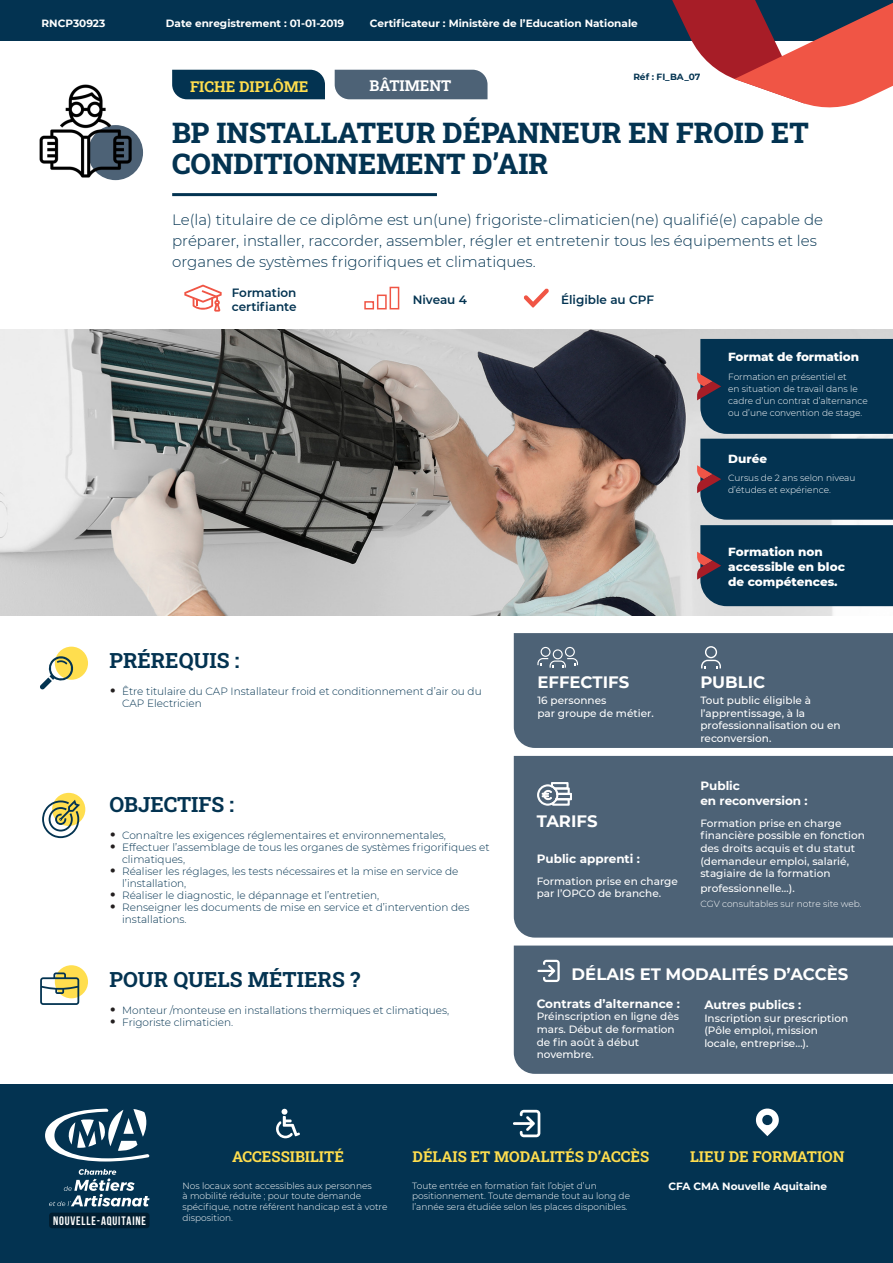
<style>
.page{position:relative;width:893px;height:1263px;background:#fff}
.page>*{position:absolute;margin:0;border:0;box-sizing:border-box;transform-origin:0 0}
.TITRE_DE_LA_FICHE{font:28.5px/31.5px "Roboto Slab";color:#033351}
._8_FILETS_SOUS_TITRES{font:21px "Roboto Slab";color:#033351}
.t1{font:700 16.5px "Montserrat";color:#fff}
.Texte_intro{font:300 15px/21px "Montserrat";color:#033351}
.TITRES{font:15px "Roboto Slab";color:#ffde4e}
.Titre_Mon_objectif{font:15px "Roboto Slab";color:#ffde4e}
.Titre_Mon_objectif-2{font:15px "Roboto Slab";color:#fff}
.t2{font:700 12.3px "Bebas Neue";letter-spacing:.07em;color:#fff}
.t3{font:700 12px/14.4px "Montserrat";color:#fff}
.t4{font:800 12px/15px "Montserrat";color:#fff}
.t5{font:600 12px/14.4px "Montserrat";color:#033351}
.t6{font:300 10.5px/12px "Montserrat";color:#033351}
.t7{font:500 10.5px/12.6px "Montserrat";color:#fff}
.Num_Reference_fiche{font:700 10.5px "Montserrat";color:#fff}
.Texte_lieu_de_formation{font:700 10.5px "Montserrat";color:#fff}
.Texte_intro-2{font:300 9px/10.8px "Montserrat";color:#fff}
.Num_Reference_fiche-2{font:700 9px "Montserrat";color:#033351}
.s1{font-family:"Volte";font-weight:400;font-size:18px;color:#231f20}
</style>
<div class="page">
<img style="left:0;top:329px;width:893px;height:287px">
<div style="left:0;top:0;width:893px;height:40px;background:#033351"></div>
<div style="left:172px;top:70px;width:153px;height:29px;background:#033351"></div>
<div style="left:335px;top:70px;width:152px;height:29px;background:#4d6276"></div>
<svg style="left:184px;top:285px;width:38px;height:27px"></svg>
<div style="left:364px;top:301px;width:10px;height:8px;border:2px solid #f05545"></div>
<div style="left:390px;top:287px;width:9px;height:22px;border:2px solid #f05545"></div>
<div style="left:377px;top:295px;width:10px;height:14px;border:2px solid #f05545"></div>
<div style="left:55px;top:647px;width:33px;height:33px;background:#ffde4e;border-radius:50%"></div>
<svg style="left:40px;top:655px;width:34px;height:35px"></svg>
<div style="left:52px;top:793px;width:33px;height:33px;background:#ffde4e;border-radius:50%"></div>
<svg style="left:42px;top:800px;width:38px;height:38px"></svg>
<div style="left:55px;top:965px;width:33px;height:33px;background:#ffde4e;border-radius:50%"></div>
<svg style="left:40px;top:972px;width:39px;height:33px"></svg>
<div style="left:514px;top:756px;width:379px;height:181px;background:#4d6276"></div>
<div style="left:514px;top:945px;width:379px;height:129px;background:#4d6276"></div>
<svg style="left:537px;top:960px;width:23px;height:22px"></svg>
<div style="left:514px;top:633px;width:379px;height:115px;background:#4d6276"></div>
<svg style="left:537px;top:782px;width:35px;height:23px"></svg>
<div style="left:0;top:1084px;width:893px;height:179px;background:#033351"></div>
<svg style="left:49px;top:1169px;width:101px;height:37px"></svg>
<svg style="left:45px;top:1109px;width:104px;height:52px"></svg>
<div style="left:49px;top:1212px;width:101px;height:16px;background:#011e31;border-radius:3px"></div>
<svg style="left:756px;top:1108px;width:23px;height:28px"></svg>
<svg style="left:276px;top:1109px;width:24px;height:29px"></svg>
<svg style="left:513px;top:1110px;width:27px;height:27px"></svg>
<img style="left:39px;top:84px;width:104px;height:97px">
<svg style="left:591px;top:0;width:302px;height:108px"></svg>
<hr style="left:172px;top:193px;width:265px;height:3px;background:#033351">
<svg style="left:524px;top:288px;width:25px;height:20px"></svg>
<svg style="left:697px;top:339px;width:196px;height:267px;background:#133d59"></svg>
<p class="Num_Reference_fiche" style="left:42px;top:15px;width:65px">RNCP30923</p>
<p class="Num_Reference_fiche" style="left:166px;top:15px;width:180px">Date enregistrement : 01-01-2019</p>
<p class="Num_Reference_fiche" style="left:370px;top:15px;width:269px">Certificateur : Ministère de l’Education Nationale</p>
<p class="Titre_Mon_objectif" style="left:190px;top:76px;width:120px">FICHE DIPLÔME</p>
<p class="Titre_Mon_objectif-2" style="left:369px;top:75px;width:83px">BÂTIMENT</p>
<p class="Num_Reference_fiche-2" style="left:633px;top:70px;width:68px">Réf : FI_BA_07</p>
<p class="TITRE_DE_LA_FICHE" style="left:172px;top:116px;width:638px">BP INSTALLATEUR DÉPANNEUR EN FROID ET<br>CONDITIONNEMENT D’AIR</p>
<p class="Texte_intro" style="left:172px;top:209px;width:652px">Le(la) titulaire de ce diplôme est un(une) frigoriste-climaticien(ne) qualifié(e) capable de préparer, installer, raccorder, assembler, régler et entretenir tous les équipements et les organes de systèmes frigorifiques et climatiques.</p>
<p class="t5" style="left:232px;top:285px;width:66px">Formation certifiante</p>
<p class="t5" style="left:413px;top:292px;width:56px">Niveau 4</p>
<p class="t5" style="left:561px;top:292px;width:94px">Éligible au CPF</p>
<p class="t4" style="left:728px;top:349px;width:132px">Format de formation</p>
<p class="Texte_intro-2" style="left:728px;top:370px;width:141px;line-height:12px">Formation en présentiel et<br>en situation de travail dans le cadre d’un contrat d’alternance ou d’une convention de stage.</p>
<p class="t4" style="left:728px;top:451px;width:40px">Durée</p>
<p class="Texte_intro-2" style="left:728px;top:471px;width:129px;line-height:12px">Cursus de 2 ans selon niveau d’études et expérience.</p>
<p class="_8_FILETS_SOUS_TITRES" style="left:109px;top:645px;width:132px">PRÉREQUIS :</p>
<p class="t6" style="left:122px;top:685px;width:361px;text-indent:-13px"><span class="s1">•</span> Être titulaire du CAP Installateur froid et conditionnement d’air ou du<br>CAP Electricien</p>
<p class="_8_FILETS_SOUS_TITRES" style="left:109px;top:790px;width:126px">OBJECTIFS :</p>
<p class="t6" style="left:109px;top:829px;width:338px"><span class="s1">•</span> Connaître les exigences réglementaires et environnementales,</p>
<p class="t6" style="left:122px;top:841px;width:369px;text-indent:-13px"><span class="s1">•</span> Effectuer l’assemblage de tous les organes de systèmes frigorifiques et climatiques,</p>
<p class="t6" style="left:122px;top:865px;width:338px;text-indent:-13px"><span class="s1">•</span> Réaliser les réglages, les tests nécessaires et la mise en service de l’installation,</p>
<p class="t6" style="left:109px;top:889px;width:271px"><span class="s1">•</span> Réaliser le diagnostic, le dépannage et l’entretien,</p>
<p class="t6" style="left:122px;top:901px;width:349px;text-indent:-13px"><span class="s1">•</span> Renseigner les documents de mise en service et d’intervention des installations.</p>
<p class="_8_FILETS_SOUS_TITRES" style="left:109px;top:965px;width:252px">POUR QUELS MÉTIERS ?</p>
<p class="t6" style="left:109px;top:1004px;width:341px"><span class="s1">•</span> Monteur /monteuse en installations thermiques et climatiques,</p>
<p class="t6" style="left:109px;top:1016px;width:125px"><span class="s1">•</span> Frigoriste climaticien.</p>
<p class="t4" style="left:728px;top:544px;width:118px">Formation non accessible en bloc de compétences.</p>
<p class="t1" style="left:537px;top:671px;width:93px">EFFECTIFS</p>
<p class="t1" style="left:700px;top:671px;width:66px">PUBLIC</p>
<p class="t7" style="left:537px;top:694px;width:118px">16 personnes<br>par groupe de métier.</p>
<p class="t1" style="left:537px;top:809px;width:62px">TARIFS</p>
<p class="t3" style="left:537px;top:851px;width:105px">Public apprenti :</p>
<p class="t7" style="left:537px;top:874px;width:143px">Formation prise en charge par l’OPCO de branche.</p>
<p class="t7" style="left:700px;top:694px;width:142px">Tout public éligible à l’apprentissage, à la professionnalisation ou en reconversion.</p>
<p class="t3" style="left:700px;top:778px;width:109px">Public<br>en reconversion :</p>
<p class="t7" style="left:700px;top:816px;width:166px">Formation prise en charge financière possible en fonction des droits acquis et du statut (demandeur emploi, salarié, stagiaire de la formation</p>
<p class="t7" style="left:700px;top:881px;width:96px">professionnelle…).</p>
<p class="Texte_intro-2" style="left:700px;top:898px;width:163px">CGV consultables sur notre site web.</p>
<p class="t1" style="left:572px;top:962px;width:278px">DÉLAIS ET MODALITÉS D’ACCÈS</p>
<p class="t3" style="left:537px;top:996px;width:145px">Contrats d’alternance :</p>
<p class="t7" style="left:537px;top:1010px;width:144px">Préinscription en ligne dès mars. Début de formation de fin août à début novembre.</p>
<p class="t3" style="left:704px;top:997px;width:98px">Autres publics :</p>
<p class="t7" style="left:704px;top:1011px;width:145px">Inscription sur prescription (Pôle emploi, mission locale, entreprise…).</p>
<p class="t2" style="left:53px;top:1214px;width:95px">NOUVELLE-AQUITAINE</p>
<p class="TITRES" style="left:232px;top:1146px;width:113px">ACCESSIBILITÉ</p>
<p class="TITRES" style="left:413px;top:1146px;width:238px">DÉLAIS ET MODALITÉS D’ACCÈS</p>
<p class="TITRES" style="left:690px;top:1146px;width:156px">LIEU DE FORMATION</p>
<p class="Texte_intro-2" style="left:182px;top:1179px;width:206px">Nos locaux sont accessibles aux personnes<br>à mobilité réduite ; pour toute demande spécifique, notre référent handicap est à votre disposition.</p>
<p class="Texte_intro-2" style="left:412px;top:1179px;width:219px">Toute entrée en formation fait l’objet d’un positionnement. Toute demande tout au long de l’année sera étudiée selon les places disponibles.</p>
<p class="Texte_lieu_de_formation" style="left:668px;top:1179px;width:160px">CFA CMA Nouvelle Aquitaine</p>
</div>
